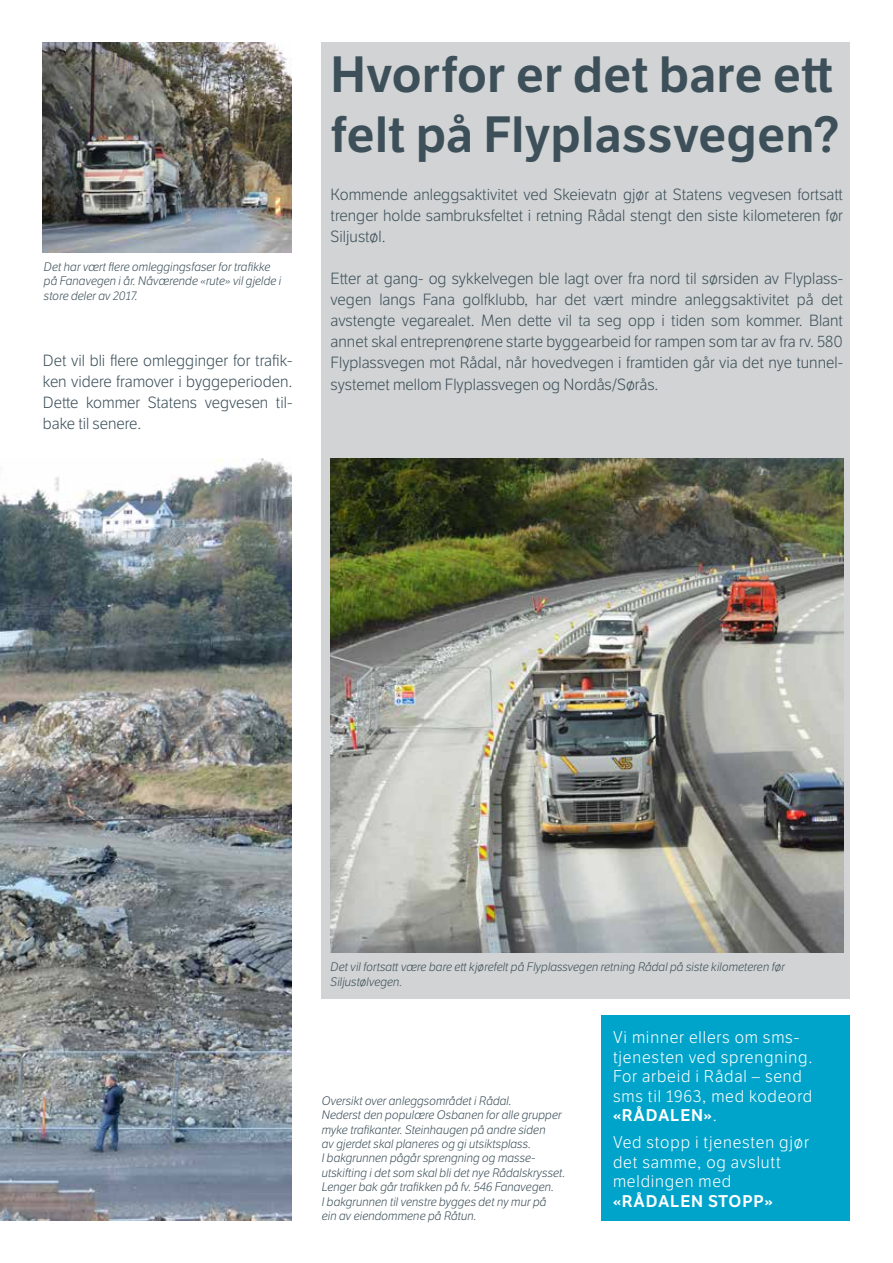
<style>
.page{position:relative;width:893px;height:1263px;background:#fff}
.page>*{position:absolute;margin:0;border:0;box-sizing:border-box;transform-origin:0 0}
.Hovedtittel_1{font:600 49.5px/59.4px "LFT Etica";letter-spacing:-.005em;color:#3d505a}
.Brodtekst_h4{font:300 16.5px/19.5px "LFT Etica";letter-spacing:.05em;color:#fff}
.Brodtekst_h4-2{font:600 16.5px "LFT Etica";letter-spacing:.05em;color:#fff}
.Brodtekst_h4-3{font:300 15.75px/21px "LFT Etica";color:#3d505a;text-align:justify}
.bildetekst{font:italic 300 12px/14.4px "LFT Etica";color:#3d505a}
.s1{font-weight:600}
</style>
<div class="page">
<div style="left:322px;top:43px;width:528px;height:956px;background:#d1d3d4"></div>
<img style="left:331px;top:458px;width:512px;height:494px">
<img style="left:0;top:458px;width:292px;height:762px">
<div style="left:601px;top:1015px;width:249px;height:205px;background:#00a4cb"></div>
<img style="left:43px;top:43px;width:249px;height:209px">
<p class="bildetekst" style="left:44px;top:260px;width:239px">Det har vært flere omleggingsfaser for trafikke på Fanavegen i år. Nåværende «rute» vil gjelde i store deler av 2017.</p>
<h5 class="Brodtekst_h4-3" style="left:43px;top:351px;width:251px">Det vil bli flere omlegginger for trafik&shy;ken videre framover i byggeperioden.<br>Dette kommer Statens vegvesen til&shy;bake til senere.</h5>
<p class="Hovedtittel_1" style="left:331px;top:46px;width:511px">Hvorfor er det bare ett felt på Flyplassvegen?</p>
<h5 class="Brodtekst_h4-3" style="left:331px;top:185px;width:514px">Kommende anleggsaktivitet ved Skeievatn gjør at Statens vegvesen fortsatt trenger holde sambruksfeltet i retning Rådal stengt den siste kilometeren før Siljustøl.</h5>
<h5 class="Brodtekst_h4-3" style="left:331px;top:269px;width:514px">Etter at gang- og sykkelvegen ble lagt over fra nord til sørsiden av Flyplass&shy;vegen langs Fana golfklubb, har det vært mindre anleggsaktivitet på det avstengte vegarealet. Men dette vil ta seg opp i tiden som kommer. Blant annet skal entreprenørene starte byggearbeid for rampen som tar av fra rv. 580<br>Flyplassvegen mot Rådal, når hovedvegen i framtiden går via det nye tunnel&shy;systemet mellom Flyplassvegen og Nordås/Sørås.</h5>
<p class="bildetekst" style="left:331px;top:960px;width:456px">Det vil fortsatt være bare ett kjørefelt på Flyplassvegen retning Rådal på siste kilometeren før</p>
<p class="bildetekst" style="left:331px;top:975px;width:73px">Siljustølvegen.</p>
<p class="bildetekst" style="left:322px;top:1094px;width:192px">Oversikt over anleggsområdet i Rådal.</p>
<p class="bildetekst" style="left:322px;top:1108px;width:242px">Nederst den populære Osbanen for alle grupper myke trafikanter. Steinhaugen på andre siden</p>
<p class="bildetekst" style="left:322px;top:1137px;width:211px">av gjerdet skal planeres og gi utsiktsplass.</p>
<p class="bildetekst" style="left:322px;top:1151px;width:215px">I bakgrunnen pågår sprengning og masse-</p>
<p class="bildetekst" style="left:322px;top:1166px;width:245px">utskifting i det som skal bli det nye Rådalskrysset.<br>Lenger bak går trafikken på fv. 546 Fanavegen.</p>
<p class="bildetekst" style="left:322px;top:1194px;width:226px">I bakgrunnen til venstre bygges det ny mur på</p>
<p class="bildetekst" style="left:322px;top:1209px;width:157px">ein av eiendommene på Råtun.</p>
<h5 class="Brodtekst_h4" style="left:613px;top:1028px;width:201px">Vi minner ellers om sms&shy;tjenesten ved sprengning.<br>For arbeid i Rådal – send sms til 1963, med kodeord <span class="s1">«RÅDALEN»</span>.</h5>
<h5 class="Brodtekst_h4" style="left:613px;top:1133px;width:198px">Ved stopp i tjenesten gjør det samme, og avslutt</h5>
<h5 class="Brodtekst_h4" style="left:613px;top:1172px;width:120px">meldingen med</h5>
<h5 class="Brodtekst_h4-2" style="left:613px;top:1191px;width:161px">«RÅDALEN STOPP»</h5>
</div>
